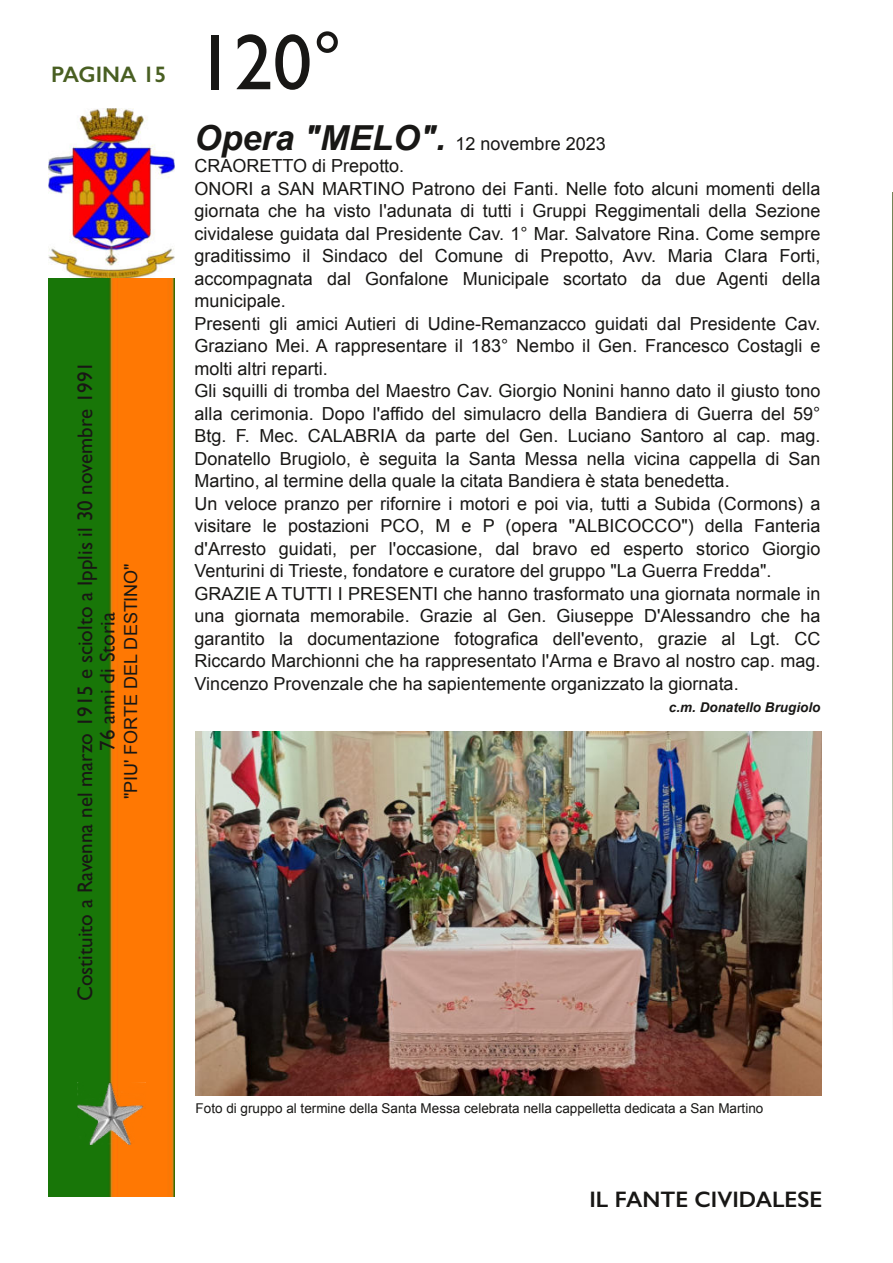
<style>
.page{position:relative;width:893px;height:1263px;background:#fff}
.page>*{position:absolute;margin:0;border:0;box-sizing:border-box;transform-origin:0 0}
.t1{font:79.5px "Gill Sans";color:#181715}
.t2{font:600 22.5px "Gill Sans";color:#181715}
.t3{font:600 22.5px "Gill Sans";color:#495f22}
.t4{font:21px/22.5px "Gill Sans";color:#181715;text-align:center}
.t5{font:18px/22.5px "Arial";color:#181715}
.t6{font:13.5px "Arial";color:#181715}
.t7{font:italic 700 13.5px "Arial";color:#181715}
.s1{font-weight:700;font-style:italic;font-size:34.5px}
</style>
<div class="page">
<img style="left:48px;top:109px;width:126px;height:1087px">
<img style="left:77px;top:1082px;width:68px;height:63px">
<img style="left:196px;top:731px;width:625px;height:364px">
<p class="t3" style="left:51px;top:61px;width:117px">PAGINA 15</p>
<p class="t4" style="left:75px;top:1001px;width:641px;rotate:-90deg">Costituito a Ravenna nel marzo 1915 e sciolto a Ipplis il 30 novembre 1991<br>76 anni di Storia</p>
<p class="t5" style="left:120px;top:799px;width:238px;rotate:-90deg">"PIU' FORTE DEL DESTINO"</p>
<h1 class="t1" style="left:195px;top:30px;width:149px">120°</h1>
<p class="t5" style="left:195px;top:132px;width:627px"><span class="s1">Opera "MELO".</span> 12 novembre 2023<br>CRAORETTO di Prepotto.<br>ONORI a SAN MARTINO Patrono dei Fanti. Nelle foto alcuni momenti della giornata che ha visto l'adunata di tutti i Gruppi Reggimentali della Sezione cividalese guidata dal Presidente Cav. 1° Mar. Salvatore Rina. Come sempre graditissimo il Sindaco del Comune di Prepotto, Avv. Maria Clara Forti, accompagnata dal Gonfalone Municipale scortato da due Agenti della municipale.<br>Presenti gli amici Autieri di Udine-Remanzacco guidati dal Presidente Cav.<br>Graziano Mei. A rappresentare il 183° Nembo il Gen. Francesco Costagli e molti altri reparti.<br>Gli squilli di tromba del Maestro Cav. Giorgio Nonini hanno dato il giusto tono alla cerimonia. Dopo l'affido del simulacro della Bandiera di Guerra del 59° Btg. F. Mec. CALABRIA da parte del Gen. Luciano Santoro al cap. mag.<br>Donatello Brugiolo, è seguita la Santa Messa nella vicina cappella di San Martino, al termine della quale la citata Bandiera è stata benedetta.<br>Un veloce pranzo per rifornire i motori e poi via, tutti a Subida (Cormons) a visitare le postazioni PCO, M e P (opera "ALBICOCCO") della Fanteria d'Arresto guidati, per l'occasione, dal bravo ed esperto storico Giorgio Venturini di Trieste, fondatore e curatore del gruppo "La Guerra Fredda".<br>GRAZIE A TUTTI I PRESENTI che hanno trasformato una giornata normale in una giornata memorabile. Grazie al Gen. Giuseppe D'Alessandro che ha garantito la documentazione fotografica dell'evento, grazie al Lgt. CC Riccardo Marchionni che ha rappresentato l'Arma e Bravo al nostro cap. mag.<br>Vincenzo Provenzale che ha sapientemente organizzato la giornata.</p>
<p class="t7" style="left:669px;top:699px;width:153px">c.m. Donatello Brugiolo</p>
<p class="t6" style="left:196px;top:1100px;width:569px">Foto di gruppo al termine della Santa Messa celebrata nella cappelletta dedicata a San Martino</p>
<p class="t2" style="left:589px;top:1186px;width:234px">IL FANTE CIVIDALESE</p>
</div>
